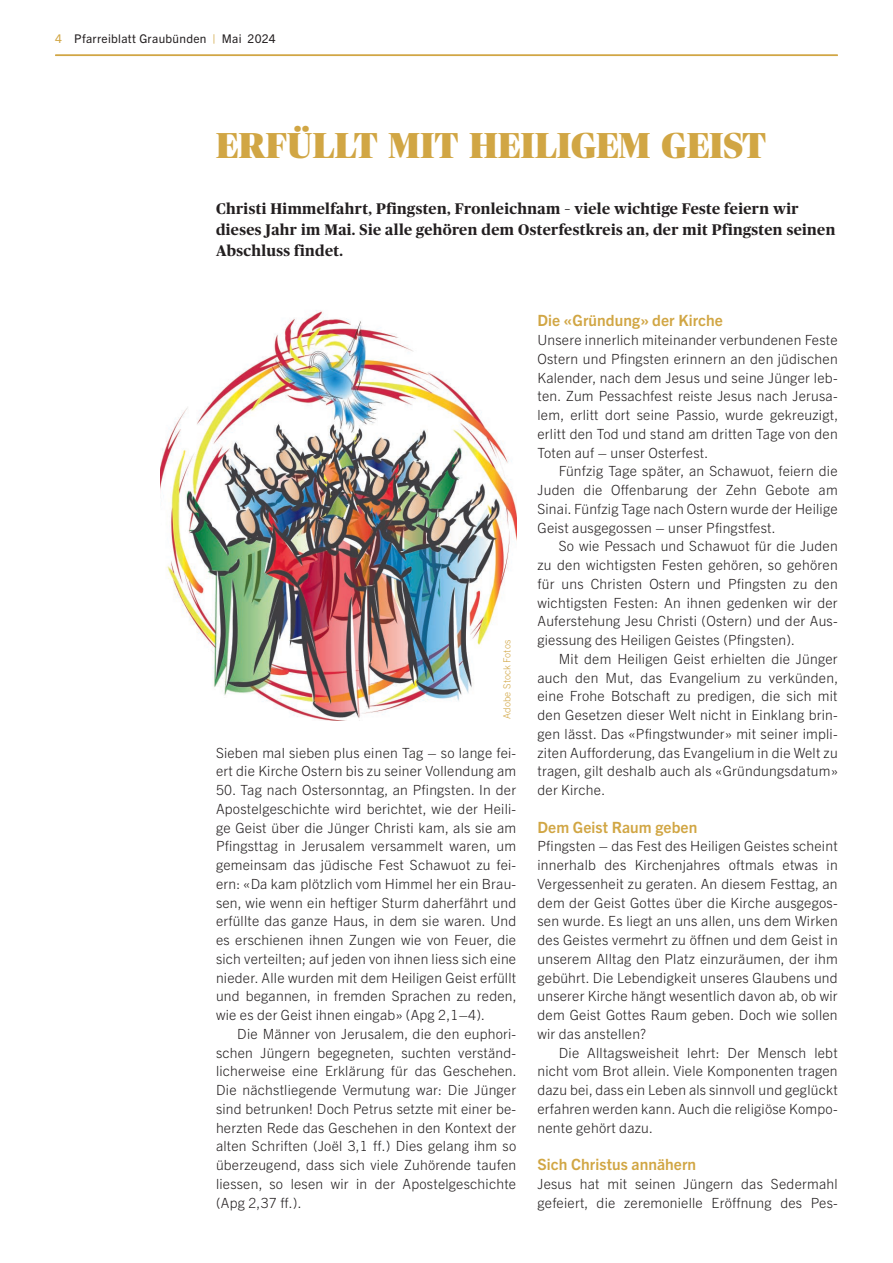
<style>
.page{position:relative;width:893px;height:1263px;background:#fff}
.page>*{position:absolute;margin:0;border:0;box-sizing:border-box;transform-origin:0 0}
.t1{font:900 36px "Publico Banner";letter-spacing:.015em;color:#d1a644}
.t2{font:700 15.6px "Trade Gothic Next LT Pro";letter-spacing:.005em;color:#d1a644}
.t3{font:700 15.3px/21px "Publico";letter-spacing:.025em;color:#231f20}
.t4{font:300 14.1px/18.8px "Trade Gothic Next LT Pro";letter-spacing:.015em;color:#231f20;text-align:justify}
.t5{font:12px "Trade Gothic Next LT Pro";letter-spacing:.025em;color:#231f20}
.t6{font:300 9.75px "Trade Gothic Next LT Pro";letter-spacing:.015em;color:#d1a644}
.s1{color:#d1a644}
</style>
<div class="page">
<hr style="left:55px;top:55px;width:783px;height:1px;background:#d1a644">
<img style="left:161px;top:310px;width:355px;height:410px">
<p class="t5" style="left:55px;top:31px;width:222px"><span class="s1">4</span> Pfarreiblatt Graubünden <span class="s1">|</span> Mai 2024</p>
<h1 class="t1" style="left:216px;top:125px;width:551px">ERFÜLLT MIT HEILIGEM GEIST</h1>
<p class="t3" style="left:216px;top:198px;width:621px">Christi Himmelfahrt, Pfingsten, Fronleichnam – viele wichtige Feste feiern wir dieses Jahr im Mai. Sie alle gehören dem Osterfestkreis an, der mit Pfingsten seinen<br>Abschluss findet.</p>
<p class="t6" style="left:500px;top:719px;width:81px;rotate:-90deg">Adobe Stock Fotos</p>
<p class="t4" style="left:216px;top:742px;width:302px">Sieben mal sieben plus einen Tag – so lange fei&shy;ert die Kirche Ostern bis zu seiner Vollendung am</p>
<p class="t4" style="left:216px;top:780px;width:302px">50. Tag nach Ostersonntag, an Pfingsten. In der Apostelgeschichte wird berichtet, wie der Heili&shy;ge Geist über die Jünger Christi kam, als sie am Pfingsttag in Jerusalem versammelt waren, um gemeinsam das jüdische Fest Schawuot zu fei&shy;ern: «Da kam plötzlich vom Himmel her ein Brau&shy;sen, wie wenn ein heftiger Sturm daherfährt und erfüllte das ganze Haus, in dem sie waren. Und es erschienen ihnen Zungen wie von Feuer, die sich verteilten; auf jeden von ihnen liess sich eine nieder. Alle wurden mit dem Heiligen Geist erfüllt und begannen, in fremden Sprachen zu reden, wie es der Geist ihnen eingab» (Apg 2,1–4).</p>
<p class="t4" style="left:216px;top:1023px;width:302px;text-indent:21px">Die Männer von Jerusalem, die den euphori&shy;schen Jüngern begegneten, suchten verständ&shy;licherweise eine Erklärung für das Geschehen.<br>Die nächstliegende Vermutung war: Die Jünger sind betrunken! Doch Petrus setzte mit einer be&shy;herzten Rede das Geschehen in den Kontext der alten Schriften (Joël 3,1 ff.) Dies gelang ihm so überzeugend, dass sich viele Zuhörende taufen liessen, so lesen wir in der Apostelgeschichte (Apg 2,37 ff.).</p>
<p class="t2" style="left:537px;top:310px;width:187px">Die «Gründung» der Kirche</p>
<p class="t4" style="left:537px;top:330px;width:302px">Unsere innerlich miteinander verbundenen Feste Ostern und Pfingsten erinnern an den jüdischen Kalender, nach dem Jesus und seine Jünger leb&shy;ten. Zum Pessachfest reiste Jesus nach Jerusa&shy;lem, erlitt dort seine Passio, wurde gekreuzigt, erlitt den Tod und stand am dritten Tage von den Toten auf – unser Osterfest.</p>
<p class="t4" style="left:537px;top:461px;width:302px;text-indent:21px">Fünfzig Tage später, an Schawuot, feiern die Juden die Offenbarung der Zehn Gebote am Sinai. Fünfzig Tage nach Ostern wurde der Heilige Geist ausgegossen – unser Pfingstfest.</p>
<p class="t4" style="left:537px;top:536px;width:302px;text-indent:21px">So wie Pessach und Schawuot für die Juden zu den wichtigsten Festen gehören, so gehören für uns Christen Ostern und Pfingsten zu den wichtigsten Festen: An ihnen gedenken wir der Auferstehung Jesu Christi (Ostern) und der Aus&shy;giessung des Heiligen Geistes (Pfingsten).</p>
<p class="t4" style="left:537px;top:648px;width:302px;text-indent:21px">Mit dem Heiligen Geist erhielten die Jünger auch den Mut, das Evangelium zu verkünden, eine Frohe Botschaft zu predigen, die sich mit den Gesetzen dieser Welt nicht in Einklang brin&shy;gen lässt. Das «Pfingstwunder» mit seiner impli&shy;ziten Aufforderung, das Evangelium in die Welt zu tragen, gilt deshalb auch als «Gründungsdatum» der Kirche.</p>
<p class="t2" style="left:537px;top:816px;width:161px">Dem Geist Raum geben</p>
<p class="t4" style="left:537px;top:836px;width:302px">Pfingsten – das Fest des Heiligen Geistes scheint innerhalb des Kirchenjahres oftmals etwas in Vergessenheit zu geraten. An diesem Festtag, an dem der Geist Gottes über die Kirche ausgegos&shy;sen wurde. Es liegt an uns allen, uns dem Wirken des Geistes vermehrt zu öffnen und dem Geist in unserem Alltag den Platz einzuräumen, der ihm gebührt. Die Lebendigkeit unseres Glaubens und unserer Kirche hängt wesentlich davon ab, ob wir dem Geist Gottes Raum geben. Doch wie sollen wir das anstellen?</p>
<p class="t4" style="left:537px;top:1042px;width:302px;text-indent:21px">Die Alltagsweisheit lehrt: Der Mensch lebt nicht vom Brot allein. Viele Komponenten tragen dazu bei, dass ein Leben als sinnvoll und geglückt erfahren werden kann. Auch die religiöse Kompo&shy;nente gehört dazu.</p>
<p class="t2" style="left:537px;top:1153px;width:160px">Sich Christus annähern</p>
<p class="t4" style="left:537px;top:1173px;width:302px">Jesus hat mit seinen Jüngern das Sedermahl gefeiert, die zeremonielle Eröffnung des Pes-</p>
</div>
